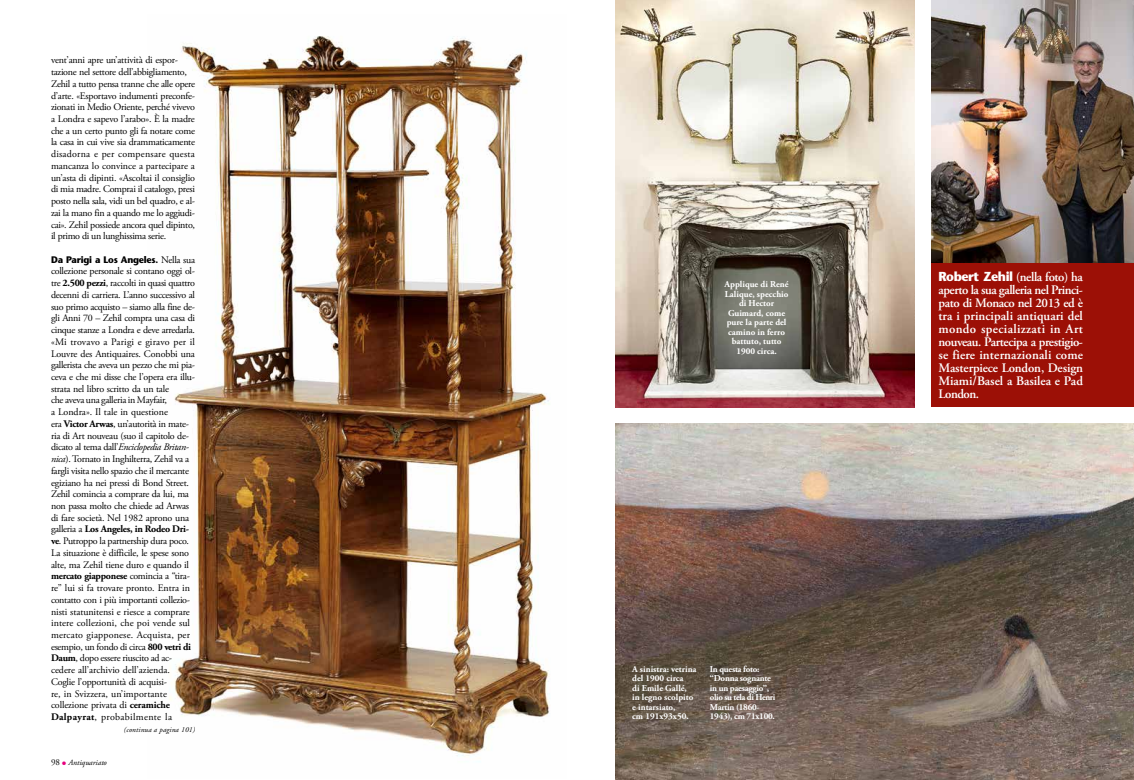
<style>
.page{position:relative;width:1134px;height:780px;background:#fff}
.page>*{position:absolute;margin:0;border:0;box-sizing:border-box;transform-origin:0 0}
.t1{font:600 13px/13px "Adobe Garamond Pro";letter-spacing:-.01em;color:#fff;text-align:justify}
.t2{font:10px/11.7px "Adobe Garamond Pro";letter-spacing:-.025em;color:#000}
.t3{font:700 9.5px "Stone Sans Std";letter-spacing:-.025em;color:#000;scale:.95 1}
.t4{font:700 9px/9.5px "Adobe Garamond Pro";color:#fff;text-align:center}
.t5{font:700 9px/9.5px "Adobe Garamond Pro";letter-spacing:-.03em;color:#fff}
.t6{font:italic 8px "Adobe Garamond Pro";color:#000}
.t7{font:italic 7.5px "Adobe Garamond Pro";letter-spacing:.02em;color:#000}
.s1{font-family:"Adobe Garamond Pro";font-weight:400;font-size:10px}
.s2{font-weight:700}
.s3{font-style:italic}
.s4{font-family:"Stone Sans Std";font-weight:700}
.s5{font-style:normal;font-size:9px}
.s6{color:#e6007d}
</style>
<div class="page">
<img style="left:169px;top:36px;width:381px;height:726px">
<img style="left:931px;top:0;width:203px;height:263px">
<img style="left:615px;top:423px;width:519px;height:357px">
<img style="left:615px;top:0;width:299px;height:407px">
<div style="left:931px;top:263px;width:203px;height:144px;background:#9c1006"></div>
<p class="t2" style="left:51px;top:55px;width:146px">vent’anni apre un’attività di espor&shy;tazione nel settore dell’abbigliamento, Zehil a tutto pensa tranne che alle opere d’arte. «Esportavo indumenti preconfe&shy;zionati in Medio Oriente, perché vivevo a Londra e sapevo l’arabo». È la madre che a un certo punto gli fa notare come la casa in cui vive sia drammaticamente disadorna e per compensare questa mancanza lo convince a partecipare a un’asta di dipinti. «Ascoltai il consiglio di mia madre. Comprai il catalogo, presi posto nella sala, vidi un bel quadro, e al&shy;zai la mano fin a quando me lo aggiudi&shy;cai». Zehil possiede ancora quel dipinto, il primo di un lunghissima serie.</p>
<p class="t3" style="left:51px;top:254px;width:153px">Da Parigi a Los Angeles. <span class="s1">Nella sua</span></p>
<p class="t2" style="left:51px;top:266px;width:146px">collezione personale si contano oggi ol&shy;tre <span class="s2">2.500 pezzi</span>, raccolti in quasi quattro decenni di carriera. L’anno successivo al suo primo acquisto – siamo alla fine de&shy;gli Anni 70 – Zehil compra una casa di cinque stanze a Londra e deve arredarla. «Mi trovavo a Parigi e giravo per il Louvre des Antiquaires. Conobbi una gallerista che aveva un pezzo che mi pia&shy;ceva e che mi disse che l’opera era illu&shy;strata nel libro scritto da un tale<br>che aveva una galleria in Mayfair,<br>a Londra». Il tale in questione<br>era <span class="s2">Victor Arwas</span>, un’autorità in mate&shy;ria di Art nouveau (suo il capitolo de&shy;dicato al tema dall’<span class="s3">Enciclopedia Britan&shy;nica</span>). Tornato in Inghilterra, Zehil va a fargli visita nello spazio che il mercante egiziano ha nei pressi di Bond Street.<br>Zehil comincia a comprare da lui, ma non passa molto che chiede ad Arwas di fare società. Nel 1982 aprono una galleria a <span class="s2">Los Angeles, in Rodeo Dri&shy;ve</span>. Putroppo la partnership dura poco.<br>La situazione è difficile, le spese sono alte, ma Zehil tiene duro e quando il <span class="s2">mercato giapponese</span> comincia a “tira&shy;re” lui si fa trovare pronto. Entra in contatto con i più importanti collezio&shy;nisti statunitensi e riesce a comprare intere collezioni, che poi vende sul mercato giapponese. Acquista, per esempio, un fondo di circa <span class="s2">800 vetri di Daum</span>, dopo essere riuscito ad ac&shy;cedere all’archivio dell’azienda.<br>Coglie l’opportunità di acquisi-<br>re, in Svizzera, un’importante collezione privata di <span class="s2">ceramiche Dalpayrat</span>, probabilmente la</p>
<p class="t1" style="left:938px;top:270px;width:146px"><span class="s4">Robert Zehil</span> (nella foto) ha aperto la sua galleria nel Princi&shy;pato di Monaco nel 2013 ed è tra i principali antiquari del mondo specializzati in Art nouveau. Partecipa a prestigio&shy;se fiere internazionali come Masterpiece London, Design Miami/Basel a Basilea e Pad London.</p>
<p class="t4" style="left:725px;top:280px;width:65px">Applique di René<br>Lalique, specchio di Hector<br>Guimard, come pure la parte del camino in ferro battuto, tutto<br>1900 circa.</p>
<p class="t5" style="left:710px;top:664px;width:67px">In questa foto: “Donna sognante in un paesaggio”, olio su tela di Henri<br>Martin (1860-<br>1943), cm 71x100.</p>
<p class="t4" style="left:632px;top:664px;width:66px;text-align:left">A sinistra: vetrina del 1900 circa<br>di Emile Gallé, in legno scolpito e intarsiato,<br>cm 191x93x50.</p>
<p class="t6" style="left:51px;top:757px;width:57px"><span class="s5">98</span> <span class="s6">●</span> Antiquariato</p>
<p class="t7" style="left:124px;top:725px;width:73px">(continua a pagina 101)</p>
</div>
